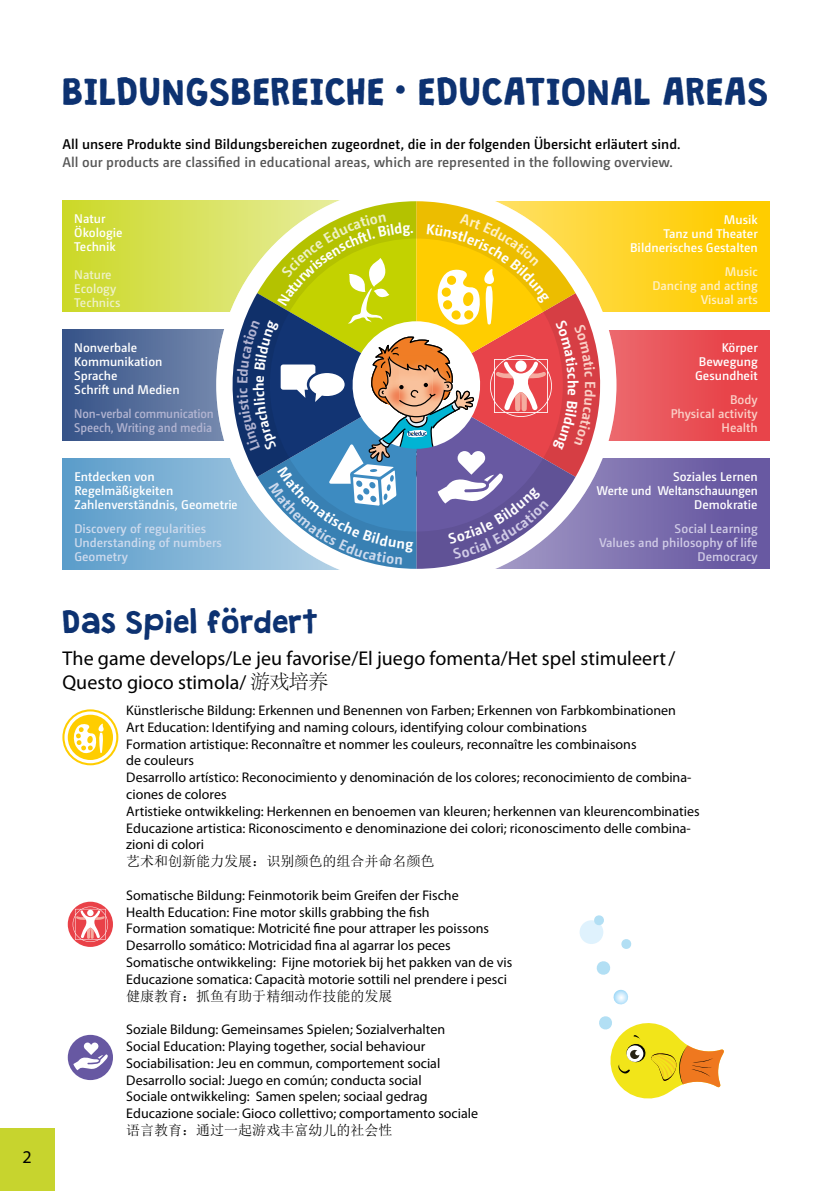
<style>
.page{position:relative;width:828px;height:1191px;background:#fff}
.page>*{position:absolute;margin:0;border:0;box-sizing:border-box;transform-origin:0 0}
.t1{font:34px "Granstander Clean";letter-spacing:-.005em;color:#0d3271}
.t2{font:28px "Granstander Clean";color:#0d3271}
.t3{font:20px/24px "Myriad Pro";color:#000}
.t4{font:18px "Myriad Pro";color:#000}
.t5{font:700 14.8px "Camingo Dos Pro";color:#facfc6}
.t6{font:14px/16.8px "Myriad Pro";color:#000}
.t7{font:600 14px "Camingo Dos Pro";color:#000}
.t8{font:600 14px "Camingo Dos Pro";color:#565656}
.t9{font:14px "Sim Sun";color:#000}
.t10{font:600 12.6px/14px "Camingo Dos Pro";color:#fff}
.t11{font:600 12.6px/14px "Camingo Dos Pro";color:#cddaed}
.t12{font:600 12.6px/14px "Camingo Dos Pro";color:#d0cbe6;text-align:right}
.t13{font:600 12.6px/14px "Camingo Dos Pro";letter-spacing:-.015em;color:#b2b4d1;scale:.95 1}
.t14{font:600 12.6px/14px "Camingo Dos Pro";color:#fff0c6;text-align:right}
.t15{font:600 12.6px/14px "Camingo Dos Pro";color:#facfc6;text-align:right}
.t16{font:600 12.6px/14px "Camingo Dos Pro";color:#eef1c6}
.s1{font-family:"Adobe Song Std";font-weight:300}
</style>
<div class="page">
<div style="left:0;top:1128px;width:55px;height:63px;background:#c7d42e"></div>
<svg style="left:62px;top:459px;width:154px;height:111px;background:#72aad1"></svg>
<svg style="left:62px;top:330px;width:154px;height:111px;background:#536c99"></svg>
<svg style="left:62px;top:201px;width:154px;height:111px;background:#d3de47"></svg>
<svg style="left:616px;top:201px;width:153px;height:111px;background:#ffd011"></svg>
<svg style="left:616px;top:330px;width:153px;height:110px;background:#e95056"></svg>
<svg style="left:616px;top:458px;width:153px;height:111px;background:#7264a8"></svg>
<svg style="left:216px;top:200px;width:400px;height:370px"></svg>
<svg style="left:63px;top:710px;width:54px;height:54px"></svg>
<div style="left:62px;top:709px;width:56px;height:56px;border:2px solid #ffcd00;border-radius:50%"></div>
<svg style="left:68px;top:901px;width:45px;height:46px"></svg>
<svg style="left:73px;top:906px;width:35px;height:36px"></svg>
<div style="left:62px;top:896px;width:56px;height:56px;border:2px solid #fff;border-radius:50%"></div>
<div style="left:68px;top:1034px;width:45px;height:46px;background:#6758a2;border-radius:50%"></div>
<svg style="left:73px;top:1042px;width:36px;height:28px"></svg>
<div style="left:62px;top:1029px;width:56px;height:56px;border:2px solid #fff;border-radius:50%"></div>
<div style="left:579px;top:920px;width:24px;height:24px;background:#dff2fd;border-radius:50%"></div>
<svg style="left:596px;top:961px;width:15px;height:14px"></svg>
<svg style="left:621px;top:939px;width:11px;height:10px"></svg>
<svg style="left:593px;top:915px;width:11px;height:10px"></svg>
<svg style="left:599px;top:1016px;width:125px;height:83px"></svg>
<svg style="left:613px;top:989px;width:15px;height:16px"></svg>
<svg style="left:223px;top:201px;width:386px;height:368px"></svg>
<p class="t4" style="left:23px;top:1148px;width:11px">2</p>
<h1 class="t1" style="left:62px;top:73px;width:708px">BILDUNGSBEREICHE • EDUCATIONAL AREAS</h1>
<p class="t7" style="left:62px;top:135px;width:619px">All unsere Produkte sind Bildungsbereichen zugeordnet, die in der folgenden Übersicht erläutert sind.</p>
<p class="t8" style="left:62px;top:153px;width:612px">All our products are classified in educational areas, which are represented in the following overview.</p>
<p class="t10" style="left:74px;top:212px;width:50px">Natur<br>Ökologie<br>Technik</p>
<p class="t16" style="left:74px;top:268px;width:48px">Nature<br>Ecology<br>Technics</p>
<p class="t10" style="left:74px;top:341px;width:107px">Nonverbale<br>Kommunikation<br>Sprache<br>Schrift und Medien</p>
<p class="t13" style="left:74px;top:406px;width:148px">Non-verbal communication<br>Speech, Writing and media</p>
<p class="t10" style="left:74px;top:470px;width:165px">Entdecken von<br>Regelmäßigkeiten<br>Zahlenverständnis, Geometrie</p>
<p class="t11" style="left:74px;top:522px;width:149px">Discovery of regularities<br>Understanding of numbers<br>Geometry</p>
<p class="t5" style="left:599px;top:381px;width:9px;rotate:90deg">E</p>
<p class="t10" style="left:630px;top:212px;width:129px;text-align:right">Musik<br>Tanz und Theater<br>Bildnerisches Gestalten</p>
<p class="t14" style="left:652px;top:264px;width:107px">Music<br>Dancing and acting<br>Visual arts</p>
<p class="t10" style="left:695px;top:340px;width:64px;text-align:justify;text-indent:26px">Körper Bewegung Gesundheit</p>
<p class="t15" style="left:671px;top:392px;width:88px">Body<br>Physical activity<br>Health</p>
<p class="t10" style="left:596px;top:469px;width:163px;text-align:right">Soziales Lernen<br>Werte und Weltanschauungen<br>Demokratie</p>
<p class="t12" style="left:599px;top:521px;width:160px">Social Learning<br>Values and philosophy of life<br>Democracy</p>
<h2 class="t2" style="left:62px;top:607px;width:258px">Das Spiel fördert</h2>
<h3 class="t3" style="left:62px;top:646px;width:614px">The game develops/Le jeu favorise/El juego fomenta/Het spel stimuleert/<br>Questo gioco stimola/ <span class="s1">游戏培养</span></h3>
<p class="t6" style="left:126px;top:701px;width:575px">Künstlerische Bildung: Erkennen und Benennen von Farben; Erkennen von Farbkombinationen<br>Art Education: Identifying and naming colours, identifying colour combinations<br>Formation artistique: Reconnaître et nommer les couleurs, reconnaître les combinaisons<br>de couleurs<br>Desarrollo artístico: Reconocimiento y denominación de los colores; reconocimiento de combina&shy;ciones de colores<br>Artistieke ontwikkeling: Herkennen en benoemen van kleuren; herkennen van kleurencombinaties Educazione artistica: Riconoscimento e denominazione dei colori; riconoscimento delle combina&shy;zioni di colori</p>
<p class="t9" style="left:126px;top:854px;width:309px">艺术和创新能力发展：识别颜色的组合并命名颜色</p>
<p class="t6" style="left:126px;top:886px;width:388px">Somatische Bildung: Feinmotorik beim Greifen der Fische<br>Health Education: Fine motor skills grabbing the fish<br>Formation somatique: Motricité fine pour attraper les poissons Desarrollo somático: Motricidad fina al agarrar los peces Somatische ontwikkeling: Fijne motoriek bij het pakken van de vis Educazione somatica: Capacità motorie sottili nel prendere i pesci</p>
<p class="t9" style="left:126px;top:988px;width:267px">健康教育：抓鱼有助于精细动作技能的发展</p>
<p class="t6" style="left:126px;top:1021px;width:353px">Soziale Bildung: Gemeinsames Spielen; Sozialverhalten Social Education: Playing together, social behaviour Sociabilisation: Jeu en commun, comportement social Desarrollo social: Juego en común; conducta social<br>Sociale ontwikkeling: Samen spelen; sociaal gedrag Educazione sociale: Gioco collettivo; comportamento sociale</p>
<p class="t9" style="left:126px;top:1123px;width:267px">语言教育：通过一起游戏丰富幼儿的社会性</p>
</div>
